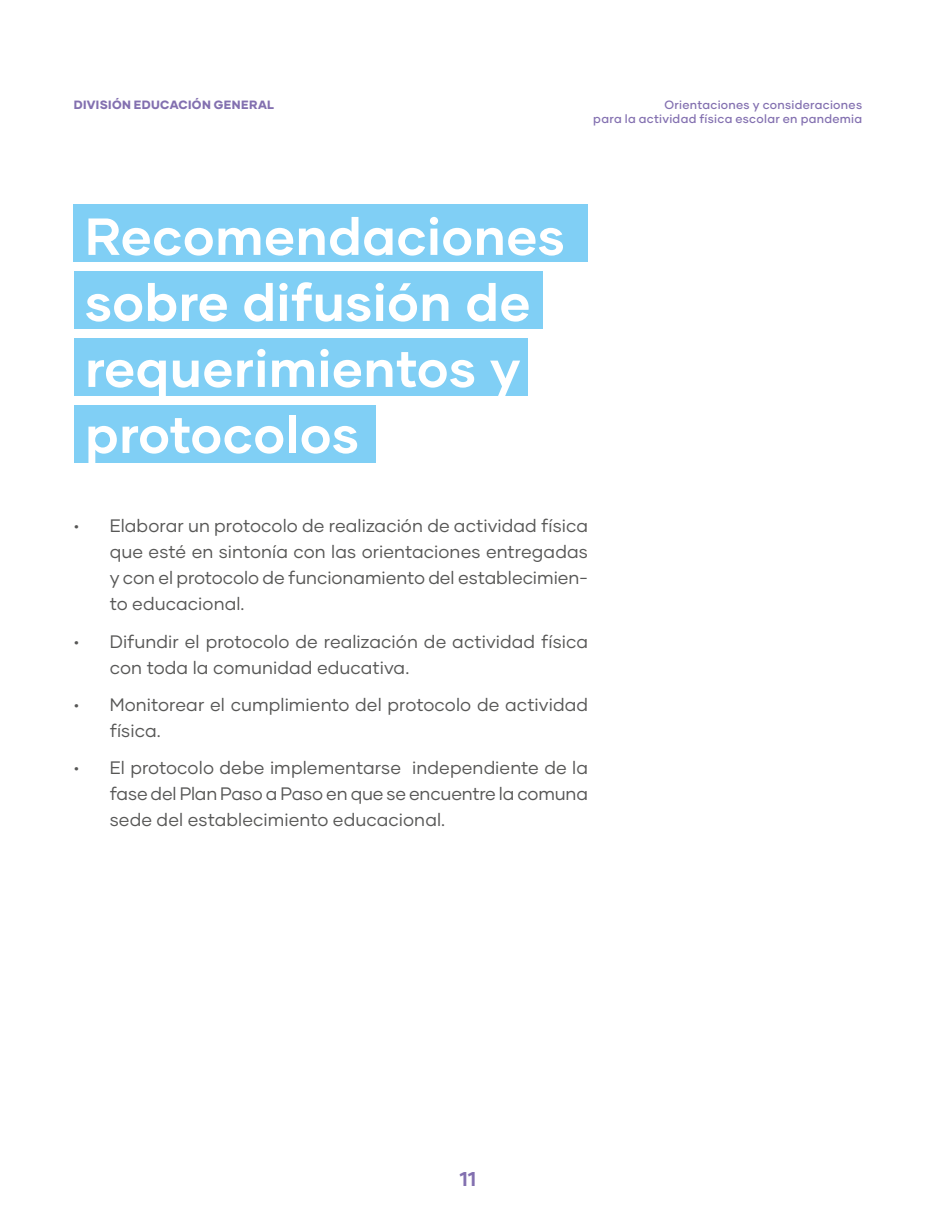
<style>
.page{position:relative;width:936px;height:1225px;background:#fff}
.page>*{position:absolute;margin:0;border:0;box-sizing:border-box;transform-origin:0 0}
.t1{font:700 52px/66px "Gilmer";letter-spacing:.01em;color:#fff}
.t2{font:700 20px "Gilmer";color:#8370b0}
.t3{font:18px/26px "Gilmer";color:#575756;text-align:justify}
.t4{font:500 12px/14.4px "Gilmer";letter-spacing:.025em;color:#8370b0;text-align:right}
.t5{font:800 12px "Gilmer";letter-spacing:.03em;color:#8370b0}
</style>
<div class="page">
<div style="left:74px;top:204px;width:514px;height:58px;background:#80cff5"></div>
<div style="left:74px;top:271px;width:468px;height:58px;background:#80cff5"></div>
<div style="left:74px;top:338px;width:453px;height:58px;background:#80cff5"></div>
<div style="left:74px;top:405px;width:301px;height:58px;background:#80cff5"></div>
<p class="t5" style="left:74px;top:97px;width:202px">DIVISIÓN EDUCACIÓN GENERAL</p>
<p class="t4" style="left:593px;top:97px;width:270px">Orientaciones y consideraciones<br>para la actividad física escolar en pandemia</p>
<h1 class="t1" style="left:85px;top:203px;width:481px">Recomendaciones sobre difusión de requerimientos y protocolos</h1>
<p class="t3" style="left:110px;top:513px;width:480px;text-indent:-36px">• Elaborar un protocolo de realización de actividad física que esté en sintonía con las orientaciones entregadas y con el protocolo de funcionamiento del establecimien&shy;to educacional.</p>
<p class="t3" style="left:110px;top:628px;width:480px;text-indent:-36px">• Difundir el protocolo de realización de actividad física con toda la comunidad educativa.</p>
<p class="t3" style="left:110px;top:691px;width:480px;text-indent:-36px">• Monitorear el cumplimiento del protocolo de actividad física.</p>
<p class="t3" style="left:110px;top:755px;width:479px;text-indent:-36px">• El protocolo debe implementarse independiente de la fase del Plan Paso a Paso en que se encuentre la comuna sede del establecimiento educacional.</p>
<p class="t2" style="left:459px;top:1166px;width:19px">11</p>
</div>
